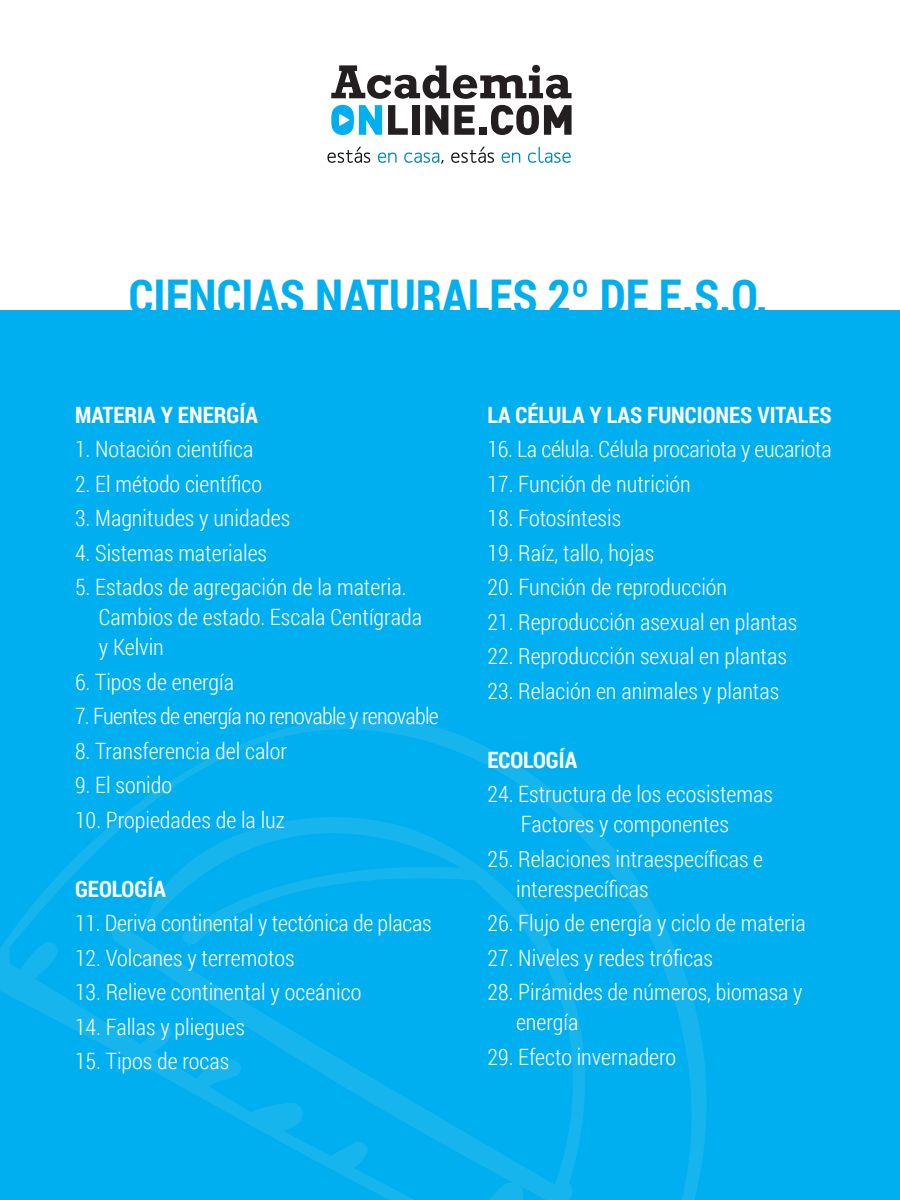
<style>
.page{position:relative;width:900px;height:1200px;background:#fff}
.page>*{position:absolute;margin:0;border:0;box-sizing:border-box;transform-origin:0 0}
.t1{font:700 46.5px "Roboto Condensed";color:#00afef}
.t2{font:300 22.5px/30px "Roboto Condensed";color:#fff}
.t3{font:700 22.5px "Roboto Condensed";color:#fff}
.t4{font:300 22.5px "Roboto Condensed";letter-spacing:-.03em;color:#fff}
</style>
<div class="page">
<div style="left:0;top:310px;width:900px;height:890px;background:#00afef"></div>
<svg style="left:0;top:718px;width:707px;height:482px"></svg>
<svg style="left:388px;top:105px;width:20px;height:30px"></svg>
<div style="left:412px;top:105px;width:7px;height:30px;background:#231f20"></div>
<svg style="left:425px;top:105px;width:23px;height:30px"></svg>
<svg style="left:454px;top:105px;width:21px;height:30px"></svg>
<div style="left:479px;top:127px;width:8px;height:8px;background:#231f20"></div>
<svg style="left:331px;top:105px;width:51px;height:30px"></svg>
<svg style="left:491px;top:105px;width:81px;height:30px"></svg>
<svg style="left:331px;top:65px;width:241px;height:34px"></svg>
<svg style="left:451px;top:147px;width:43px;height:16px"></svg>
<svg style="left:502px;top:153px;width:18px;height:10px"></svg>
<svg style="left:327px;top:147px;width:117px;height:17px"></svg>
<svg style="left:528px;top:147px;width:43px;height:16px"></svg>
<h1 class="t1" style="left:129px;top:264px;width:641px">CIENCIAS NATURALES 2º DE E.S.O.</h1>
<p class="t3" style="left:75px;top:399px;width:185px">MATERIA Y ENERGÍA</p>
<p class="t2" style="left:75px;top:434px;width:180px">1. Notación científica</p>
<p class="t2" style="left:75px;top:468px;width:189px">2. El método científico</p>
<p class="t2" style="left:75px;top:503px;width:217px">3. Magnitudes y unidades</p>
<p class="t2" style="left:75px;top:537px;width:194px">4. Sistemas materiales</p>
<p class="t2" style="left:99px;top:572px;width:325px;text-indent:-24px">5. Estados de agregación de la materia.<br>Cambios de estado. Escala Centígrada y Kelvin</p>
<p class="t2" style="left:75px;top:666px;width:161px">6. Tipos de energía</p>
<p class="t4" style="left:75px;top:701px;width:365px">7. Fuentes de energía no renovable y renovable</p>
<p class="t2" style="left:75px;top:735px;width:214px">8. Transferencia del calor</p>
<p class="t2" style="left:75px;top:770px;width:99px">9. El sonido</p>
<p class="t2" style="left:75px;top:804px;width:211px">10. Propiedades de la luz</p>
<p class="t3" style="left:75px;top:873px;width:92px">GEOLOGÍA</p>
<p class="t2" style="left:75px;top:908px;width:358px">11. Deriva continental y tectónica de placas</p>
<p class="t2" style="left:75px;top:942px;width:221px">12. Volcanes y terremotos</p>
<p class="t2" style="left:75px;top:977px;width:288px">13. Relieve continental y oceánico</p>
<p class="t2" style="left:75px;top:1011px;width:172px">14. Fallas y pliegues</p>
<p class="t2" style="left:75px;top:1046px;width:156px">15. Tipos de rocas</p>
<p class="t3" style="left:487px;top:399px;width:346px">LA CÉLULA Y LAS FUNCIONES VITALES</p>
<p class="t2" style="left:487px;top:434px;width:346px">16. La célula. Célula procariota y eucariota</p>
<p class="t2" style="left:487px;top:468px;width:205px">17. Función de nutrición</p>
<p class="t2" style="left:487px;top:503px;width:135px">18. Fotosíntesis</p>
<p class="t2" style="left:487px;top:537px;width:168px">19. Raíz, tallo, hojas</p>
<p class="t2" style="left:487px;top:572px;width:241px">20. Función de reproducción</p>
<p class="t2" style="left:487px;top:606px;width:311px">21. Reproducción asexual en plantas</p>
<p class="t2" style="left:487px;top:640px;width:301px">22. Reproducción sexual en plantas</p>
<p class="t2" style="left:487px;top:675px;width:293px">23. Relación en animales y plantas</p>
<p class="t3" style="left:487px;top:744px;width:91px">ECOLOGÍA</p>
<p class="t2" style="left:487px;top:778px;width:287px;text-align:center">24. Estructura de los ecosistemas<br>Factores y componentes</p>
<p class="t2" style="left:516px;top:843px;width:249px;text-indent:-29px">25. Relaciones intraespecíficas e interespecíficas</p>
<p class="t2" style="left:487px;top:907px;width:320px">26. Flujo de energía y ciclo de materia</p>
<p class="t2" style="left:487px;top:942px;width:227px">27. Niveles y redes tróficas</p>
<p class="t2" style="left:516px;top:976px;width:288px;text-indent:-29px">28. Pirámides de números, biomasa y energía</p>
<p class="t2" style="left:487px;top:1041px;width:190px">29. Efecto invernadero</p>
</div>
